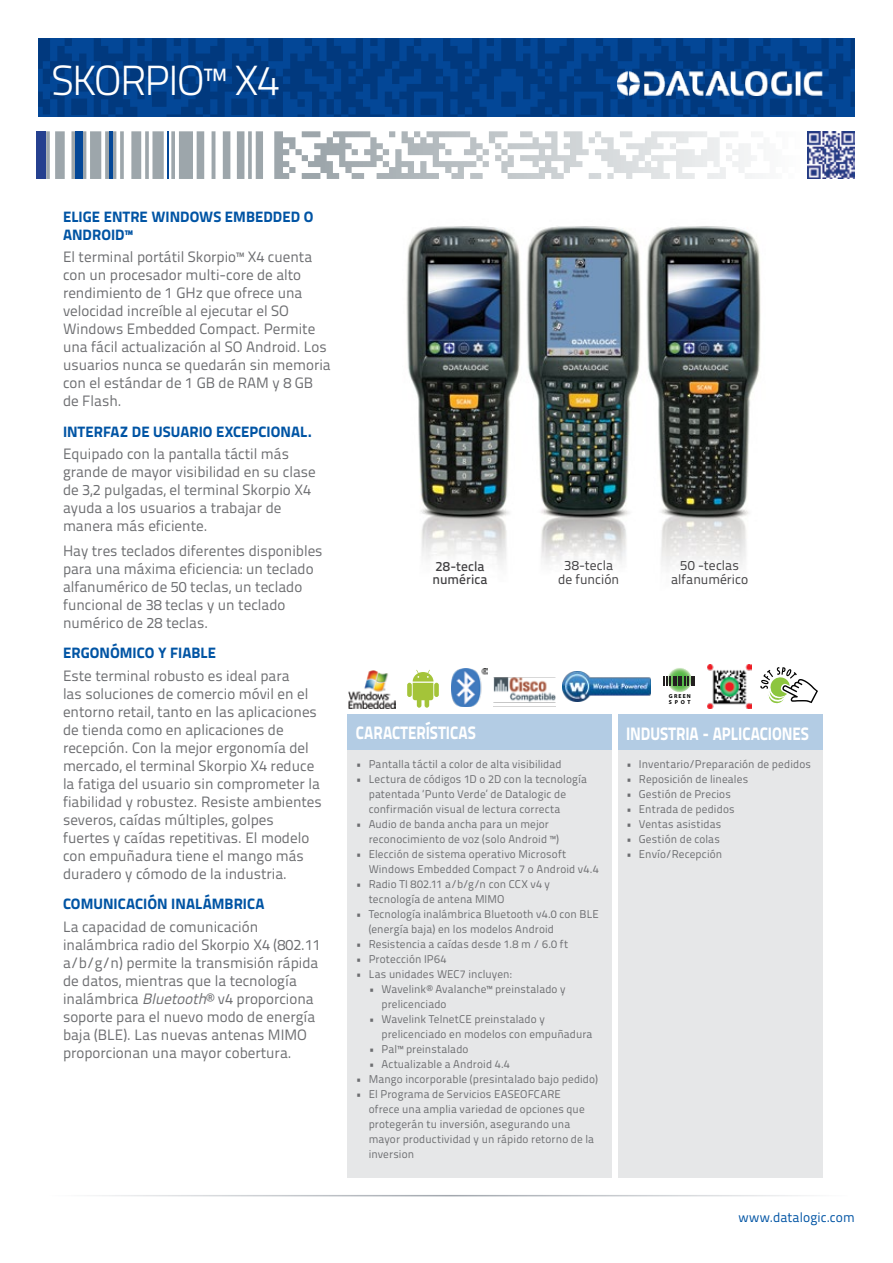
<style>
.page{position:relative;width:893px;height:1263px;background:#fff}
.page>*{position:absolute;margin:0;border:0;box-sizing:border-box;transform-origin:0 0}
.t1{font:300 42px "Titillium Text 22 L";letter-spacing:-.04em;color:#fff}
.t2{font:800 18px "Titillium Text 22 L";letter-spacing:-.005em;color:#fff;scale:.85 1}
.t3{font:15px/18px "Titillium Text 22 L";color:#6d6e71}
.t4{font:800 15px/18px "Titillium Text 22 L";letter-spacing:.005em;color:#0054a4}
.t5{font:13.5px/13.5px "Titillium Text 22 L";letter-spacing:.005em;color:#414042;text-align:center}
.t6{font:13.5px "Titillium Text 22 L";letter-spacing:.005em;color:#0054a4}
.t7{font:500 13.5px/13.5px "Titillium Text 22 L";letter-spacing:.005em;color:#414042}
.t8{font:11.25px/15px "Titillium Text 22 L";letter-spacing:.01em;color:#6d6e71}
.t9{font:700 5.7px/5.7px "Myriad Pro";letter-spacing:.2em;color:#000}
.s1{font-family:"Titillium Text L";font-style:italic}
</style>
<div class="page">
<svg style="left:38px;top:38px;width:817px;height:79px;background:#023f89"></svg>
<svg style="left:302px;top:131px;width:453px;height:48px"></svg>
<hr style="left:167px;top:131px;width:2px;height:48px;background:#034797">
<div style="left:75px;top:131px;width:7px;height:48px;background:#034797"></div>
<hr style="left:109px;top:131px;width:4px;height:48px;background:#034797">
<div style="left:37px;top:131px;width:9px;height:48px;background:#25408f"></div>
<hr style="left:45px;top:1195px;width:803px;height:1px;background:#9da3aa">
<div style="left:348px;top:714px;width:264px;height:36px;background:#b3cce4"></div>
<div style="left:618px;top:714px;width:204px;height:36px;background:#b3cce4"></div>
<div style="left:348px;top:750px;width:264px;height:428px;background:#e6e7e8"></div>
<div style="left:618px;top:750px;width:204px;height:428px;background:#e6e7e8"></div>
<img style="left:618px;top:72px;width:204px;height:23px">
<img style="left:807px;top:131px;width:48px;height:48px">
<img style="left:406px;top:226px;width:355px;height:341px">
<img style="left:452px;top:668px;width:35px;height:38px">
<svg style="left:667px;top:667px;width:25px;height:25px"></svg>
<svg style="left:664px;top:676px;width:25px;height:10px"></svg>
<hr style="left:691px;top:676px;width:4px;height:10px;background:#231f20">
<img style="left:562px;top:671px;width:89px;height:31px">
<img style="left:348px;top:670px;width:48px;height:38px">
<img style="left:708px;top:665px;width:43px;height:43px">
<img style="left:493px;top:677px;width:63px;height:30px">
<svg style="left:760px;top:667px;width:58px;height:37px"></svg>
<div style="left:407px;top:683px;width:5px;height:14px;background:#a4c439;border-radius:2px"></div>
<svg style="left:413px;top:670px;width:20px;height:38px"></svg>
<div style="left:434px;top:683px;width:5px;height:14px;background:#a4c439;border-radius:2px"></div>
<h1 class="t1" style="left:51px;top:50px;width:229px">SKORPIO™ X4</h1>
<p class="t4" style="left:63px;top:207px;width:252px">ELIGE ENTRE WINDOWS EMBEDDED O<br>ANDROID™</p>
<p class="t3" style="left:63px;top:247px;width:269px">El terminal portátil Skorpio™ X4 cuenta con un procesador multi-core de alto rendimiento de 1 GHz que ofrece una velocidad increíble al ejecutar el SO Windows Embedded Compact. Permite una fácil actualización al SO Android. Los usuarios nunca se quedarán sin memoria con el estándar de 1 GB de RAM y 8 GB de Flash.</p>
<p class="t4" style="left:63px;top:422px;width:250px">INTERFAZ DE USUARIO EXCEPCIONAL.</p>
<p class="t3" style="left:63px;top:444px;width:254px">Equipado con la pantalla táctil más grande de mayor visibilidad en su clase de 3,2 pulgadas, el terminal Skorpio X4 ayuda a los usuarios a trabajar de manera más eficiente.</p>
<p class="t3" style="left:63px;top:541px;width:261px">Hay tres teclados diferentes disponibles para una máxima eficiencia: un teclado alfanumérico de 50 teclas, un teclado funcional de 38 teclas y un teclado numérico de 28 teclas.</p>
<p class="t4" style="left:63px;top:643px;width:155px">ERGONÓMICO Y FIABLE</p>
<p class="t3" style="left:63px;top:666px;width:260px">Este terminal robusto es ideal para<br>las soluciones de comercio móvil en el entorno retail, tanto en las aplicaciones de tienda como en aplicaciones de recepción. Con la mejor ergonomía del mercado, el terminal Skorpio X4 reduce la fatiga del usuario sin comprometer la fiabilidad y robustez. Resiste ambientes severos, caídas múltiples, golpes fuertes y caídas repetitivas. El modelo con empuñadura tiene el mango más duradero y cómodo de la industria.</p>
<p class="t4" style="left:63px;top:894px;width:203px">COMUNICACIÓN INALÁMBRICA</p>
<p class="t3" style="left:63px;top:917px;width:259px">La capacidad de comunicación inalámbrica radio del Skorpio X4 (802.11 a/b/g/n) permite la transmisión rápida de datos, mientras que la tecnología inalámbrica <span class="s1">Bluetooth</span>® v4 proporciona soporte para el nuevo modo de energía baja (BLE). Las nuevas antenas MIMO proporcionan una mayor cobertura.</p>
<p class="t7" style="left:432px;top:558px;width:57px">28-tecla numérica</p>
<p class="t5" style="left:558px;top:558px;width:63px">38-tecla de función</p>
<p class="t5" style="left:671px;top:558px;width:79px">50 -teclas alfanumérico</p>
<p class="t9" style="left:669px;top:693px;width:23px">GREEN<br>SPOT</p>
<p class="t2" style="left:356px;top:719px;width:143px">CARACTERÍSTICAS</p>
<p class="t2" style="left:626px;top:719px;width:217px">INDUSTRIA - APLICACIONES</p>
<p class="t8" style="left:356px;top:756px;width:207px">• Pantalla táctil a color de alta visibilidad</p>
<p class="t8" style="left:369px;top:771px;width:220px;text-indent:-13px">• Lectura de códigos 1D o 2D con la tecnología patentada ‘Punto Verde’ de Datalogic de confirmación visual de lectura correcta</p>
<p class="t8" style="left:369px;top:816px;width:192px;text-indent:-13px">• Audio de banda ancha para un mejor reconocimiento de voz (solo Android ™)</p>
<p class="t8" style="left:369px;top:846px;width:231px;text-indent:-13px">• Elección de sistema operativo Microsoft<br>Windows Embedded Compact 7 o Android v4.4</p>
<p class="t8" style="left:369px;top:876px;width:183px;text-indent:-13px">• Radio TI 802.11 a/b/g/n con CCX v4 y tecnología de antena MIMO</p>
<p class="t8" style="left:369px;top:906px;width:232px;text-indent:-13px">• Tecnología inalámbrica Bluetooth v4.0 con BLE (energía baja) en los modelos Android</p>
<p class="t8" style="left:356px;top:936px;width:214px">• Resistencia a caídas desde 1.8 m / 6.0 ft</p>
<p class="t8" style="left:356px;top:951px;width:92px">• Protección IP64</p>
<p class="t8" style="left:356px;top:966px;width:157px">• Las unidades WEC7 incluyen:</p>
<p class="t8" style="left:381px;top:981px;width:186px;text-indent:-13px">• Wavelink® Avalanche™ preinstalado y prelicenciado</p>
<p class="t8" style="left:381px;top:1011px;width:213px;text-indent:-13px">• Wavelink TelnetCE preinstalado y prelicenciado en modelos con empuñadura</p>
<p class="t8" style="left:369px;top:1041px;width:101px">• Pal™ preinstalado</p>
<p class="t8" style="left:369px;top:1056px;width:143px">• Actualizable a Android 4.4</p>
<p class="t8" style="left:356px;top:1071px;width:244px">• Mango incorporable (presintalado bajo pedido)</p>
<p class="t8" style="left:369px;top:1086px;width:227px;text-indent:-13px">• El Programa de Servicios EASEOFCARE ofrece una amplia variedad de opciones que protegerán tu inversión, asegurando una mayor productividad y un rápido retorno de la inversion</p>
<p class="t8" style="left:626px;top:756px;width:186px">• Inventario/Preparación de pedidos</p>
<p class="t8" style="left:626px;top:771px;width:124px">• Reposición de lineales</p>
<p class="t8" style="left:626px;top:786px;width:106px">• Gestión de Precios</p>
<p class="t8" style="left:626px;top:801px;width:110px">• Entrada de pedidos</p>
<p class="t8" style="left:626px;top:816px;width:97px">• Ventas asistidas</p>
<p class="t8" style="left:626px;top:831px;width:95px">• Gestión de colas</p>
<p class="t8" style="left:626px;top:846px;width:98px">• Envío/Recepción</p>
<p class="t6" style="left:738px;top:1207px;width:118px">www.datalogic.com</p>
</div>
